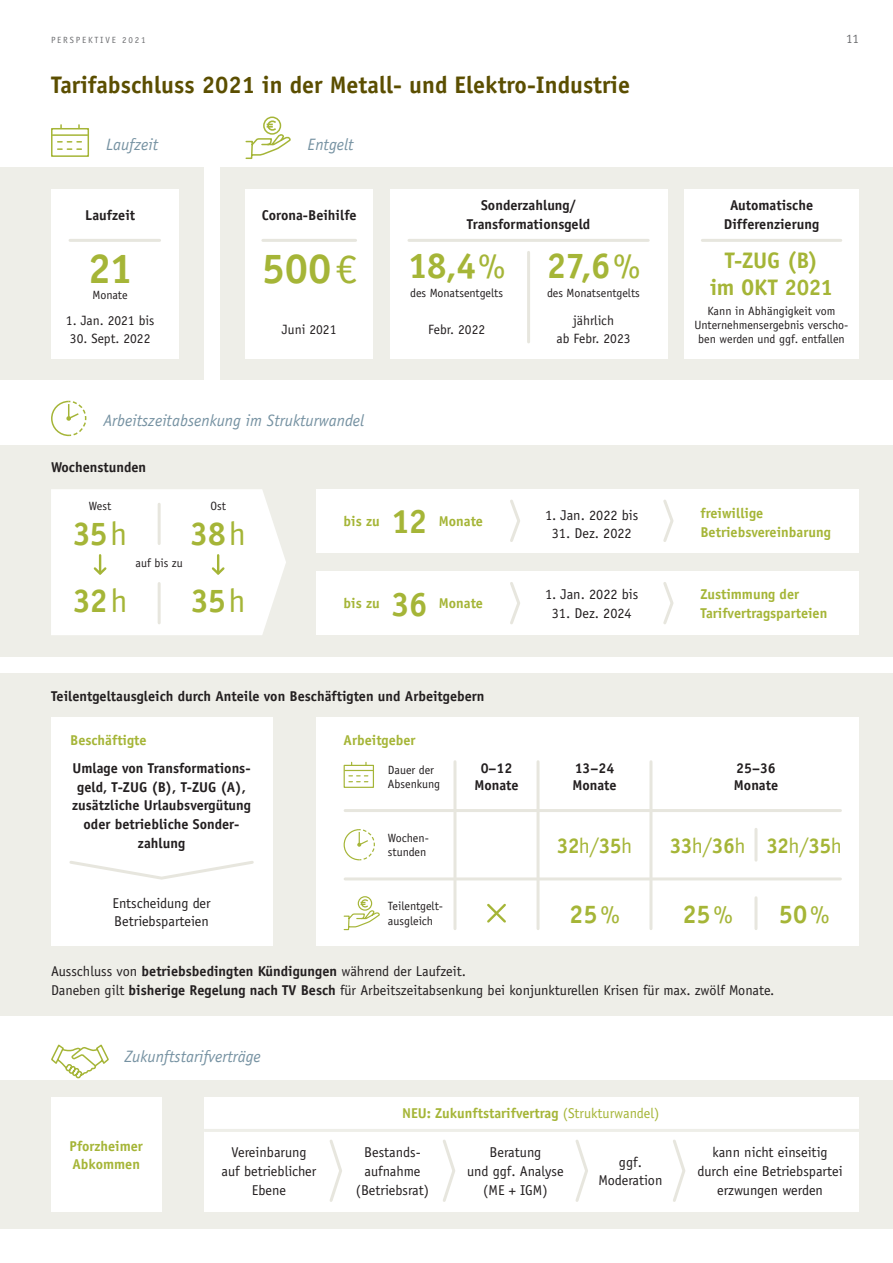
<style>
.page{position:relative;width:893px;height:1263px;background:#fff}
.page>*{position:absolute;margin:0;border:0;box-sizing:border-box;transform-origin:0 0}
.t1{font:700 42px "Officina Sans Std";color:#a5b537}
.t2{font:700 36px "Officina Sans Std";color:#a5b537}
.t3{font:700 34.05px "Officina Sans Std";color:#a5b537}
.t4{font:700 33px/66.4px "Officina Sans Std";letter-spacing:-.045em;color:#a5b537}
.t5{font:700 25.65px "Officina Sans Std";color:#a5b537}
.t6{font:700 24px "Officina Sans Std";color:#5b4e00}
.t7{font:700 22.5px/27px "Officina Sans Std";letter-spacing:-.01em;color:#a5b537;text-align:center}
.t8{font:700 21.3px "Officina Sans Std";letter-spacing:-.04em;color:#a5b537}
.t9{font:italic 16.5px "Officina Sans Std";color:#7692a2}
.t10{font:14.25px/18.8px "Officina Sans Std";color:#231f20;text-align:center}
.t11{font:700 14.25px/18.8px "Officina Sans Std";color:#231f20;text-align:center}
.t12{font:700 14.25px/18.8px "Officina Sans Std";color:#a5b537}
.t13{font:13.5px/18.8px "Officina Sans Std";color:#231f20;text-align:center}
.t14{font:12.75px "Officina Sans Std";color:#6c6d70}
.t15{font:12px/14.4px "Officina Sans Std";color:#231f20}
.t16{font:9px "Officina Sans Std";letter-spacing:.2em;color:#6c6d70}
.s1{font-weight:400}
.s2{font-weight:700}
</style>
<div class="page">
<div style="left:0;top:673px;width:893px;height:343px;background:#eeeee8"></div>
<div style="left:221px;top:168px;width:672px;height:212px;background:#eeeee8"></div>
<div style="left:0;top:168px;width:203px;height:212px;background:#eeeee8"></div>
<div style="left:245px;top:189px;width:128px;height:170px;background:#fff"></div>
<div style="left:51px;top:189px;width:128px;height:170px;background:#fff"></div>
<div style="left:684px;top:189px;width:175px;height:170px;background:#fff"></div>
<div style="left:390px;top:189px;width:277px;height:170px;background:#fff"></div>
<hr style="left:527px;top:252px;width:3px;height:90px;background:#e7e6de">
<div style="left:51px;top:128px;width:38px;height:29px;border:2px solid #a5b537"></div>
<svg style="left:58px;top:141px;width:23px;height:9px"></svg>
<hr style="left:53px;top:134px;width:35px;height:2px;background:#a5b537">
<div style="left:263px;top:117px;width:18px;height:18px;border:2px solid #a5b537;border-radius:50%"></div>
<svg style="left:245px;top:121px;width:46px;height:38px"></svg>
<div style="left:0;top:445px;width:893px;height:211px;background:#eeeee8"></div>
<div style="left:317px;top:489px;width:542px;height:64px;background:#fff"></div>
<div style="left:317px;top:571px;width:542px;height:64px;background:#fff"></div>
<div style="left:51px;top:489px;width:235px;height:146px;background:#fff"></div>
<hr style="left:158px;top:504px;width:3px;height:40px;background:#e7e6de">
<hr style="left:158px;top:583px;width:3px;height:40px;background:#e7e6de">
<svg style="left:663px;top:500px;width:11px;height:42px"></svg>
<svg style="left:663px;top:582px;width:11px;height:42px"></svg>
<svg style="left:510px;top:499px;width:10px;height:43px"></svg>
<svg style="left:510px;top:582px;width:10px;height:42px"></svg>
<svg style="left:51px;top:400px;width:36px;height:37px"></svg>
<div style="left:0;top:1080px;width:893px;height:149px;background:#eeeee8"></div>
<div style="left:51px;top:1097px;width:111px;height:115px;background:#fff"></div>
<svg style="left:51px;top:1044px;width:58px;height:35px"></svg>
<div style="left:204px;top:1097px;width:655px;height:115px;background:#fff"></div>
<svg style="left:443px;top:1140px;width:12px;height:62px"></svg>
<svg style="left:329px;top:1140px;width:13px;height:62px"></svg>
<svg style="left:575px;top:1140px;width:13px;height:62px"></svg>
<svg style="left:673px;top:1139px;width:13px;height:63px"></svg>
<hr style="left:204px;top:1129px;width:655px;height:3px;background:#eeeee8">
<div style="left:317px;top:718px;width:542px;height:228px;background:#fff"></div>
<div style="left:51px;top:718px;width:221px;height:228px;background:#fff"></div>
<hr style="left:345px;top:809px;width:495px;height:3px;background:#e7e6de">
<hr style="left:345px;top:877px;width:495px;height:3px;background:#e7e6de">
<svg style="left:69px;top:861px;width:185px;height:19px"></svg>
<hr style="left:754px;top:829px;width:3px;height:31px;background:#e7e6de">
<svg style="left:343px;top:829px;width:32px;height:32px"></svg>
<hr style="left:754px;top:898px;width:3px;height:31px;background:#e7e6de">
<div style="left:358px;top:896px;width:14px;height:15px;border:1px solid #a5b537;border-radius:50%"></div>
<svg style="left:343px;top:899px;width:37px;height:32px"></svg>
<svg style="left:487px;top:903px;width:19px;height:20px"></svg>
<div style="left:344px;top:765px;width:30px;height:23px;border:1px solid #a5b537"></div>
<svg style="left:345px;top:762px;width:28px;height:20px"></svg>
<hr style="left:453px;top:762px;width:3px;height:167px;background:#e7e6de">
<hr style="left:537px;top:762px;width:3px;height:167px;background:#e7e6de">
<hr style="left:649px;top:762px;width:3px;height:167px;background:#e7e6de">
<hr style="left:263px;top:239px;width:93px;height:3px;background:#e7e6de">
<hr style="left:70px;top:239px;width:90px;height:3px;background:#e7e6de">
<hr style="left:409px;top:239px;width:239px;height:3px;background:#e7e6de">
<hr style="left:702px;top:239px;width:139px;height:3px;background:#e7e6de">
<p class="t16" style="left:51px;top:35px;width:96px">PERSPEKTIVE 2021</p>
<p class="t14" style="left:846px;top:31px;width:14px">11</p>
<h3 class="t6" style="left:51px;top:70px;width:581px">Tarifabschluss 2021 in der Metall- und Elektro-Industrie</h3>
<p class="t9" style="left:106px;top:135px;width:54px">Laufzeit</p>
<p class="t9" style="left:308px;top:135px;width:47px">Entgelt</p>
<p class="t11" style="left:85px;top:205px;width:51px">Laufzeit</p>
<h1 class="t1" style="left:88px;top:242px;width:47px">21</h1>
<p class="t15" style="left:93px;top:288px;width:37px">Monate</p>
<p class="t13" style="left:66px;top:311px;width:90px">1. Jan. 2021 bis</p>
<p class="t13" style="left:70px;top:329px;width:82px">30. Sept. 2022</p>
<p class="t11" style="left:262px;top:205px;width:97px">Corona-Beihilfe</p>
<h1 class="t1" style="left:262px;top:242px;width:96px">500<span class="s1">€</span></h1>
<p class="t13" style="left:282px;top:320px;width:56px">Juni 2021</p>
<p class="t9" style="left:103px;top:411px;width:262px">Arbeitszeitabsenkung im Strukturwandel</p>
<p class="t11" style="left:51px;top:458px;width:97px">Wochenstunden</p>
<p class="t11" style="left:467px;top:196px;width:125px">Sonderzahlung/<br>Transformationsgeld</p>
<h2 class="t2" style="left:408px;top:243px;width:99px">18,4<span class="s1">%</span></h2>
<p class="t15" style="left:410px;top:285px;width:94px">des Monatsentgelts</p>
<p class="t13" style="left:428px;top:320px;width:59px">Febr. 2022</p>
<h2 class="t2" style="left:547px;top:243px;width:95px">27,6<span class="s1">%</span></h2>
<p class="t15" style="left:547px;top:285px;width:94px">des Monatsentgelts</p>
<p class="t13" style="left:556px;top:311px;width:76px">jährlich<br>ab Febr. 2023</p>
<p class="t15" style="left:89px;top:499px;width:24px">West</p>
<h3 class="t4" style="left:73px;top:500px;width:56px">35<span class="s1">h<br></span>32<span class="s1">h</span></h3>
<p class="t15" style="left:135px;top:556px;width:49px">auf bis zu</p>
<p class="t15" style="left:210px;top:499px;width:17px">Ost</p>
<h3 class="t4" style="left:190px;top:500px;width:57px">38<span class="s1">h<br></span>35<span class="s1">h</span></h3>
<p class="t12" style="left:344px;top:512px;width:38px">bis zu</p>
<h3 class="t3" style="left:391px;top:501px;width:38px">12</h3>
<p class="t12" style="left:439px;top:512px;width:46px">Monate</p>
<p class="t12" style="left:344px;top:594px;width:38px">bis zu</p>
<h3 class="t3" style="left:391px;top:583px;width:38px">36</h3>
<p class="t12" style="left:439px;top:594px;width:46px">Monate</p>
<p class="t11" style="left:51px;top:686px;width:435px">Teilentgeltausgleich durch Anteile von Beschäftigten und Arbeitgebern</p>
<p class="t10" style="left:545px;top:505px;width:95px">1. Jan. 2022 bis</p>
<p class="t10" style="left:552px;top:524px;width:81px">31. Dez. 2022</p>
<p class="t10" style="left:545px;top:585px;width:95px">1. Jan. 2022 bis</p>
<p class="t10" style="left:552px;top:604px;width:81px">31. Dez. 2024</p>
<p class="t11" style="left:724px;top:196px;width:97px">Automatische<br>Differenzierung</p>
<h3 class="t7" style="left:710px;top:247px;width:124px">T-ZUG (B) im OKT 2021</h3>
<p class="t15" style="left:695px;top:303px;width:155px;text-align:center">Kann in Abhängigkeit vom<br>Unternehmensergebnis verscho&shy;ben werden und ggf. entfallen</p>
<p class="t12" style="left:700px;top:504px;width:132px">freiwillige<br>Betriebsvereinbarung</p>
<p class="t12" style="left:700px;top:585px;width:128px">Zustimmung der<br>Tarifvertragsparteien</p>
<p class="t12" style="left:70px;top:731px;width:78px">Beschäftigte</p>
<p class="t12" style="left:344px;top:731px;width:74px">Arbeitgeber</p>
<p class="t11" style="left:72px;top:758px;width:180px">Umlage von Transformations&shy;geld, T-ZUG (B), T-ZUG (A), zusätzliche Urlaubsvergütung oder betriebliche Sonder&shy;zahlung</p>
<p class="t15" style="left:388px;top:762px;width:54px">Dauer der<br>Absenkung</p>
<p class="t15" style="left:388px;top:831px;width:41px">Wochen&shy;stunden</p>
<p class="t10" style="left:112px;top:893px;width:100px;text-align:left">Entscheidung der<br>Betriebsparteien</p>
<p class="t15" style="left:388px;top:899px;width:56px">Teilentgelt&shy;ausgleich</p>
<p class="t11" style="left:474px;top:759px;width:46px;line-height:17.1px">0–12<br>Monate</p>
<p class="t11" style="left:572px;top:759px;width:46px;line-height:17.1px;text-align:left">13–24<br>Monate</p>
<p class="t11" style="left:734px;top:759px;width:46px;line-height:17.1px;text-align:left">25–36<br>Monate</p>
<h3 class="t8" style="left:557px;top:832px;width:77px">32<span class="s1">h/</span>35<span class="s1">h</span></h3>
<h3 class="t5" style="left:569px;top:898px;width:52px">25<span class="s1">%</span></h3>
<h3 class="t8" style="left:670px;top:832px;width:174px">33<span class="s1">h/</span>36<span class="s1">h</span> 32<span class="s1">h/</span>35<span class="s1">h</span></h3>
<h3 class="t5" style="left:682px;top:898px;width:52px">25<span class="s1">%</span></h3>
<h3 class="t5" style="left:779px;top:898px;width:52px">50<span class="s1">%</span></h3>
<p class="t10" style="left:51px;top:962px;width:725px;text-align:left">Ausschluss von <span class="s2">betriebsbedingten Kündigungen</span> während der Laufzeit.<br>Daneben gilt <span class="s2">bisherige Regelung nach TV Besch</span> für Arbeitszeitabsenkung bei konjunkturellen Krisen für max. zwölf Monate.</p>
<p class="t9" style="left:125px;top:1046px;width:137px">Zukunftstarifverträge</p>
<p class="t12" style="left:70px;top:1136px;width:75px">Pforzheimer<br>Abkommen</p>
<p class="t12" style="left:402px;top:1104px;width:259px">NEU: Zukunftstarifvertrag <span class="s1">(Strukturwandel)</span></p>
<p class="t10" style="left:356px;top:1143px;width:75px">Bestands&shy;aufnahme (Betriebsrat)</p>
<p class="t10" style="left:222px;top:1143px;width:96px">Vereinbarung auf betrieblicher<br>Ebene</p>
<p class="t10" style="left:598px;top:1152px;width:65px">ggf.<br>Moderation</p>
<p class="t10" style="left:697px;top:1143px;width:147px">kann nicht einseitig durch eine Betriebspartei erzwungen werden</p>
<p class="t10" style="left:467px;top:1143px;width:98px">Beratung<br>und ggf. Analyse (ME + IGM)</p>
</div>
